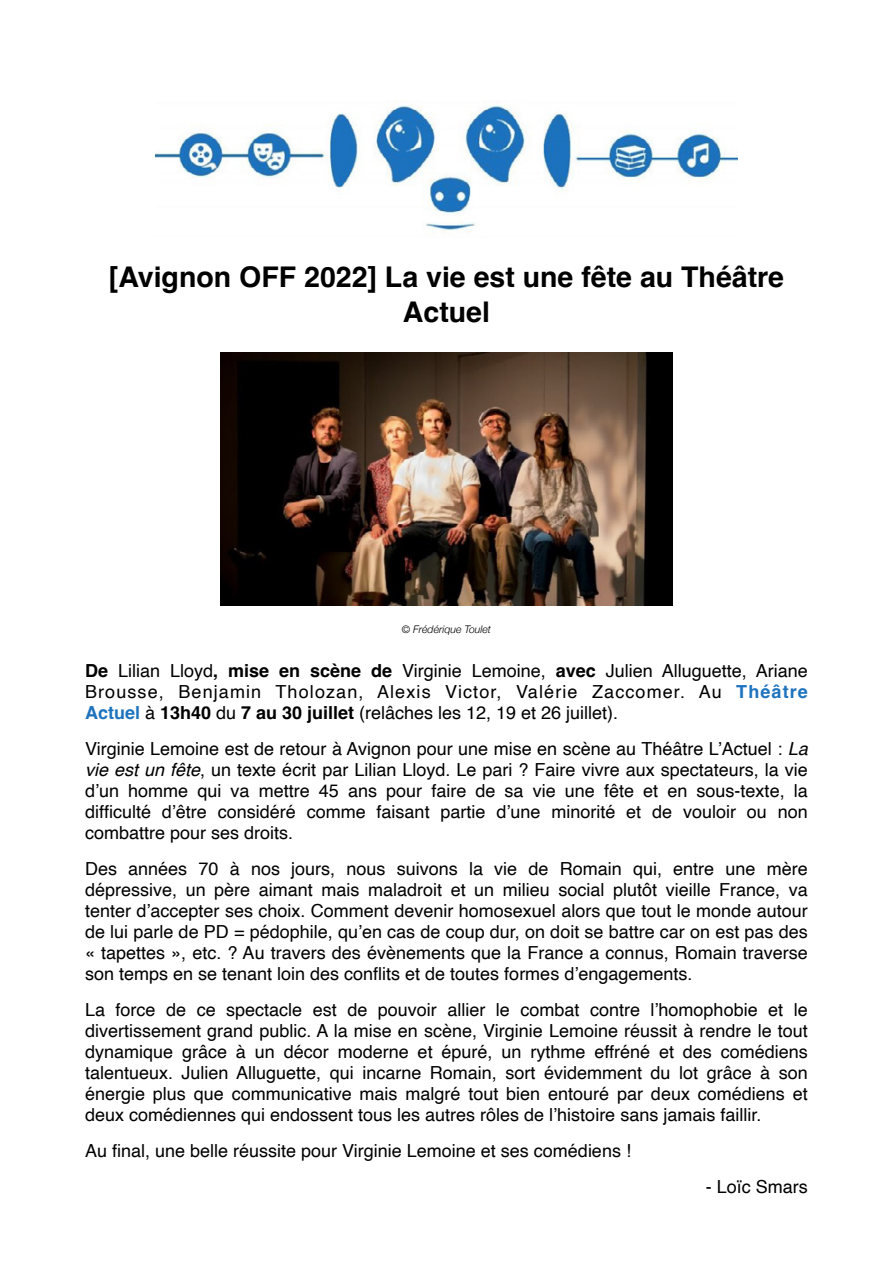
<style>
.page{position:relative;width:893px;height:1263px;background:#fff}
.page>*{position:absolute;margin:0;border:0;box-sizing:border-box;transform-origin:0 0}
.t1{font:700 28.5px/34.5px "Helvetica";color:#000;text-align:center}
.t2{font:18px/21px "Helvetica";color:#000;text-align:justify}
.t3{font:italic 300 10.5px "Helvetica Neue";color:#000}
.s1{font-weight:700}
.s2{font-weight:700;color:#1e73be}
.s3{font-style:italic}
</style>
<div class="page">
<img style="left:156px;top:100px;width:581px;height:134px">
<img style="left:221px;top:352px;width:451px;height:254px">
<h1 class="t1" style="left:109px;top:263px;width:677px">[Avignon OFF 2022] La vie est une fête au Théâtre<br>Actuel</h1>
<p class="t3" style="left:402px;top:621px;width:91px">© Frédérique Toulet</p>
<p class="t2" style="left:85px;top:660px;width:724px"><span class="s1">De</span> Lilian Lloyd<span class="s1">, mise en scène de</span> Virginie Lemoine, <span class="s1">avec</span> Julien Alluguette, Ariane Brousse, Benjamin Tholozan, Alexis Victor, Valérie Zaccomer. Au <span class="s2">Théâtre Actuel</span> à <span class="s1">13h40</span> du <span class="s1">7 au 30 juillet</span> (relâches les 12, 19 et 26 juillet).</p>
<p class="t2" style="left:85px;top:738px;width:724px">Virginie Lemoine est de retour à Avignon pour une mise en scène au Théâtre L’Actuel : <span class="s3">La vie est un fête</span>, un texte écrit par Lilian Lloyd. Le pari ? Faire vivre aux spectateurs, la vie d’un homme qui va mettre 45 ans pour faire de sa vie une fête et en sous-texte, la difficulté d’être considéré comme faisant partie d’une minorité et de vouloir ou non combattre pour ses droits.</p>
<p class="t2" style="left:85px;top:858px;width:724px">Des années 70 à nos jours, nous suivons la vie de Romain qui, entre une mère dépressive, un père aimant mais maladroit et un milieu social plutôt vieille France, va tenter d’accepter ses choix. Comment devenir homosexuel alors que tout le monde autour de lui parle de PD = pédophile, qu’en cas de coup dur, on doit se battre car on est pas des « tapettes », etc. ? Au travers des évènements que la France a connus, Romain traverse son temps en se tenant loin des conflits et de toutes formes d’engagements.</p>
<p class="t2" style="left:85px;top:999px;width:724px">La force de ce spectacle est de pouvoir allier le combat contre l’homophobie et le divertissement grand public. A la mise en scène, Virginie Lemoine réussit à rendre le tout dynamique grâce à un décor moderne et épuré, un rythme effréné et des comédiens talentueux. Julien Alluguette, qui incarne Romain, sort évidemment du lot grâce à son énergie plus que communicative mais malgré tout bien entouré par deux comédiens et deux comédiennes qui endossent tous les autres rôles de l’histoire sans jamais faillir.</p>
<p class="t2" style="left:85px;top:1140px;width:547px">Au final, une belle réussite pour Virginie Lemoine et ses comédiens !</p>
<p class="t2" style="left:706px;top:1176px;width:104px">- Loïc Smars</p>
</div>
